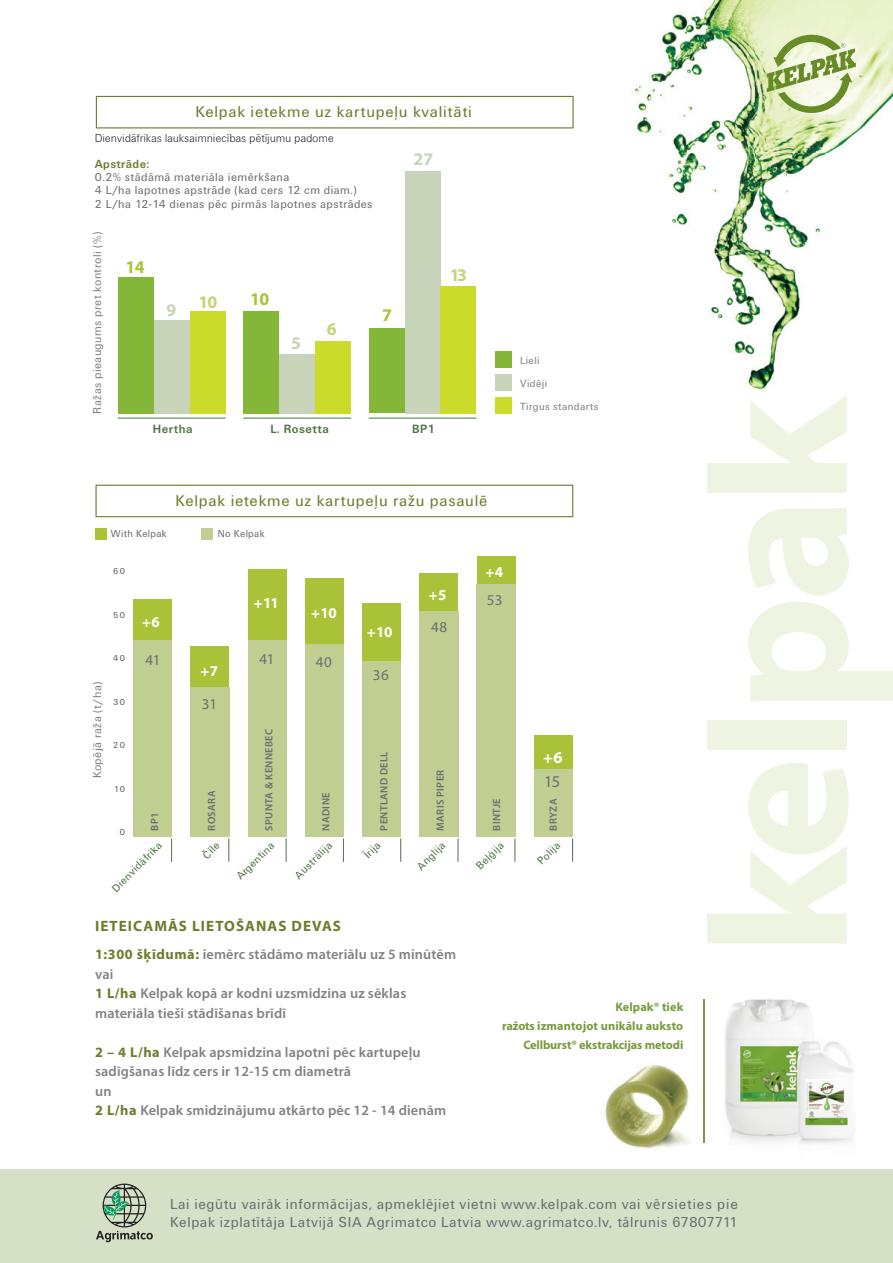
<style>
.page{position:relative;width:893px;height:1263px;background:#fff}
.page>*{position:absolute;margin:0;border:0;box-sizing:border-box;transform-origin:0 0}
.t1{font:700 17.85px "Myriad Pro";color:#aac238}
.t2{font:700 17.85px "Myriad Pro";color:#c4d378}
.t3{font:700 17.85px "Myriad Pro";color:#c7d4b9}
.t4{font:700 16.5px "Myriad Pro";color:#fff}
.t5{font:16.5px "Myriad Pro";color:#6c6d70}
.t6{font:16.2px "Unitus TEE";letter-spacing:.05em;color:#6e7c2e}
.t7{font:15px/18px "Unitus TEE";letter-spacing:.045em;color:#6c6d70;scale:.96 1}
.t8{font:700 15px "Myriad Pro";letter-spacing:.07em;color:#6e7c2e}
.t9{font:700 15px "Myriad Pro";color:#fff}
.t10{font:15px "Myriad Pro";letter-spacing:.03em;color:#6c6d70}
.t11{font:600 14.25px/19.5px "Myriad Pro";letter-spacing:.01em;color:#808285}
.t12{font:700 12.45px "Unitus TEE";letter-spacing:.04em;color:#4c7542;scale:.96 1}
.t13{font:700 12.3px/19.2px "Myriad Pro";letter-spacing:-.005em;color:#789b3d;text-align:right}
.t14{font:700 12.3px "Unitus TEE";letter-spacing:.03em;color:#6e7c2e;scale:.96 1}
.t15{font:12px/13.2px "Unitus TEE";letter-spacing:.04em;color:#6c6d70;scale:.96 1}
.t16{font:12px "Unitus TEE";letter-spacing:.04em;color:#808285;scale:.96 1}
.t17{font:12px "Unitus DEE Ligh";letter-spacing:.04em;color:#231f20;scale:.96 1}
.t18{font:11.25px "Unitus TEE";color:#4c7542;scale:.96 1}
.t19{font:10.8px/22.6px "Unitus TEE";letter-spacing:.04em;color:#808285;scale:.96 1}
.t20{font:600 10.5px "Myriad Pro";letter-spacing:.03em;color:#6c6d70}
.t21{font:10.5px "Unitus TEE";letter-spacing:.03em;color:#6c6d70;scale:.96 1}
.t22{font:9px "Unitus TEE";letter-spacing:.14em;color:#5a5a5d;scale:.96 1}
.s1{font-weight:700;color:#6e7c2e}
.s2{font-family:"Myriad Pro"}
</style>
<div class="page">
<hr style="left:368px;top:418px;width:108px;height:1px;background:#4c7542">
<hr style="left:243px;top:418px;width:108px;height:1px;background:#4c7542">
<hr style="left:118px;top:418px;width:108px;height:1px;background:#4c7542">
<img style="left:634px;top:0;width:258px;height:409px">
<svg style="left:766px;top:35px;width:89px;height:78px;background:#c1d29e"></svg>
<svg style="left:707px;top:763px;width:141px;height:180px"></svg>
<div style="left:707px;top:720px;width:139px;height:30px;background:#eef4e2"></div>
<svg style="left:748px;top:602px;width:144px;height:100px"></svg>
<svg style="left:748px;top:507px;width:100px;height:88px"></svg>
<svg style="left:707px;top:409px;width:139px;height:84px"></svg>
<img style="left:750px;top:395px;width:96px;height:14px">
<div style="left:96px;top:96px;width:477px;height:32px;border:1px solid #6e7c2e"></div>
<div style="left:95px;top:485px;width:478px;height:32px;border:1px solid #6e7c2e"></div>
<div style="left:154px;top:320px;width:35px;height:93px;background:#c7d4b9"></div>
<div style="left:118px;top:277px;width:36px;height:136px;background:#84b637"></div>
<div style="left:189px;top:311px;width:36px;height:102px;background:#cadb2a"></div>
<div style="left:279px;top:354px;width:36px;height:59px;background:#c7d4b9"></div>
<div style="left:243px;top:311px;width:36px;height:102px;background:#84b637"></div>
<div style="left:315px;top:341px;width:36px;height:72px;background:#cadb2a"></div>
<div style="left:369px;top:328px;width:35px;height:85px;background:#84b637"></div>
<div style="left:404px;top:171px;width:36px;height:242px;background:#c7d4b9"></div>
<div style="left:440px;top:286px;width:36px;height:127px;background:#cadb2a"></div>
<div style="left:495px;top:352px;width:16px;height:16px;background:#84b637"></div>
<div style="left:495px;top:374px;width:16px;height:17px;background:#c7d4b9"></div>
<div style="left:495px;top:397px;width:16px;height:16px;background:#cadb2a"></div>
<div style="left:133px;top:599px;width:39px;height:238px;background:#aac238"></div>
<div style="left:133px;top:640px;width:39px;height:197px;background:#c0ce92"></div>
<div style="left:191px;top:646px;width:38px;height:191px;background:#aac238"></div>
<div style="left:191px;top:687px;width:38px;height:150px;background:#c0ce92"></div>
<div style="left:248px;top:570px;width:38px;height:267px;background:#aac238"></div>
<div style="left:248px;top:640px;width:38px;height:197px;background:#c0ce92"></div>
<div style="left:305px;top:578px;width:38px;height:259px;background:#aac238"></div>
<div style="left:305px;top:644px;width:38px;height:193px;background:#c0ce92"></div>
<div style="left:362px;top:604px;width:39px;height:233px;background:#aac238"></div>
<div style="left:362px;top:661px;width:39px;height:176px;background:#c0ce92"></div>
<div style="left:420px;top:574px;width:38px;height:263px;background:#aac238"></div>
<div style="left:420px;top:611px;width:38px;height:226px;background:#c0ce92"></div>
<div style="left:476px;top:556px;width:39px;height:281px;background:#aac238"></div>
<div style="left:476px;top:585px;width:39px;height:252px;background:#c0ce92"></div>
<div style="left:534px;top:735px;width:38px;height:102px;background:#aac238"></div>
<div style="left:534px;top:769px;width:38px;height:68px;background:#c0ce92"></div>
<svg style="left:171px;top:838px;width:1px;height:24px"></svg>
<svg style="left:228px;top:838px;width:1px;height:24px"></svg>
<svg style="left:286px;top:838px;width:1px;height:24px"></svg>
<svg style="left:343px;top:838px;width:1px;height:24px"></svg>
<svg style="left:400px;top:838px;width:1px;height:24px"></svg>
<svg style="left:457px;top:838px;width:1px;height:24px"></svg>
<svg style="left:514px;top:838px;width:1px;height:24px"></svg>
<svg style="left:572px;top:838px;width:1px;height:24px"></svg>
<div style="left:95px;top:528px;width:11px;height:11px;background:#aac238"></div>
<div style="left:202px;top:528px;width:11px;height:11px;background:#c0ce92"></div>
<img style="left:703px;top:999px;width:151px;height:74px">
<img style="left:725px;top:1073px;width:125px;height:46px">
<img style="left:728px;top:1119px;width:126px;height:25px">
<hr style="left:703px;top:1000px;width:2px;height:142px;background:#789b3d">
<img style="left:605px;top:1060px;width:106px;height:89px">
<img style="left:703px;top:1060px;width:2px;height:82px">
<div style="left:0;top:1170px;width:892px;height:93px;background:#d5e1c7"></div>
<svg style="left:96px;top:1184px;width:57px;height:58px"></svg>
<p class="t6" style="left:195px;top:103px;width:278px">Kelpak ietekme uz kartupeļu kvalitāti</p>
<p class="t17" style="left:95px;top:131px;width:250px">Dienvidāfrikas lauksaimniecības pētījumu padome</p>
<p class="t14" style="left:95px;top:157px;width:58px">Apstrāde:</p>
<p class="t15" style="left:95px;top:171px;width:291px">0.2% stādāmā materiāla iemērkšana<br>4 L/ha lapotnes apstrāde (kad cers 12 cm diam.)<br>2 L/ha 12-14 dienas pēc pirmās lapotnes apstrādes</p>
<p class="t16" style="left:91px;top:414px;width:191px;rotate:-90deg">Ražas pieaugums pret kontroli (%)</p>
<p class="t1" style="left:125px;top:256px;width:21px">14</p>
<p class="t3" style="left:166px;top:298px;width:11px">9</p>
<p class="t2" style="left:198px;top:291px;width:21px">10</p>
<p class="t1" style="left:250px;top:287px;width:21px">10</p>
<p class="t3" style="left:291px;top:331px;width:11px">5</p>
<p class="t2" style="left:327px;top:318px;width:11px">6</p>
<p class="t1" style="left:382px;top:303px;width:11px">7</p>
<p class="t3" style="left:413px;top:147px;width:21px">27</p>
<p class="t12" style="left:153px;top:421px;width:43px">Hertha</p>
<p class="t12" style="left:270px;top:421px;width:62px">L. Rosetta</p>
<p class="t12" style="left:412px;top:421px;width:26px">BP1</p>
<p class="t2" style="left:449px;top:264px;width:19px">13</p>
<p class="t19" style="left:520px;top:350px;width:83px">Lieli<br>Vidēji<br>Tirgus standarts</p>
<p class="t6" style="left:175px;top:492px;width:313px">Kelpak ietekme uz kartupeļu ražu pasaulē</p>
<p class="t21" style="left:111px;top:528px;width:60px">With Kelpak</p>
<p class="t21" style="left:218px;top:528px;width:50px">No Kelpak</p>
<p class="t16" style="left:91px;top:778px;width:102px;rotate:-90deg">Kopējā raža (t/ha)</p>
<p class="t22" style="left:113px;top:566px;width:14px">60</p>
<p class="t22" style="left:113px;top:610px;width:14px">50</p>
<p class="t22" style="left:113px;top:653px;width:14px">40</p>
<p class="t22" style="left:113px;top:697px;width:14px">30</p>
<p class="t22" style="left:113px;top:740px;width:14px">20</p>
<p class="t22" style="left:114px;top:784px;width:13px">10</p>
<p class="t22" style="left:120px;top:827px;width:7px">0</p>
<p class="t9" style="left:142px;top:612px;width:19px">+6</p>
<p class="t10" style="left:146px;top:651px;width:17px">41</p>
<p class="t20" style="left:148px;top:831px;width:20px;rotate:-90deg">BP1</p>
<p class="t9" style="left:200px;top:661px;width:19px">+7</p>
<p class="t10" style="left:202px;top:695px;width:17px">31</p>
<p class="t20" style="left:205px;top:831px;width:42px;rotate:-90deg">ROSARA</p>
<p class="t9" style="left:254px;top:593px;width:26px">+11</p>
<p class="t10" style="left:259px;top:649px;width:16px">41</p>
<p class="t20" style="left:262px;top:831px;width:103px;rotate:-90deg">SPUNTA &amp; KENNEBEC</p>
<p class="t9" style="left:311px;top:603px;width:27px">+10</p>
<p class="t10" style="left:316px;top:653px;width:17px">40</p>
<p class="t20" style="left:319px;top:831px;width:40px;rotate:-90deg">NADINE</p>
<p class="t9" style="left:367px;top:622px;width:27px">+10</p>
<p class="t10" style="left:373px;top:666px;width:17px">36</p>
<p class="t20" style="left:377px;top:831px;width:81px;rotate:-90deg">PENTLAND DELL</p>
<p class="t9" style="left:428px;top:585px;width:19px">+5</p>
<p class="t10" style="left:431px;top:618px;width:17px">48</p>
<p class="t20" style="left:434px;top:831px;width:62px;rotate:-90deg">MARIS PIPER</p>
<p class="t9" style="left:485px;top:562px;width:19px">+4</p>
<p class="t10" style="left:486px;top:591px;width:17px">53</p>
<p class="t20" style="left:490px;top:831px;width:34px;rotate:-90deg">BINTJE</p>
<p class="t4" style="left:543px;top:747px;width:21px">+6</p>
<p class="t5" style="left:544px;top:772px;width:18px">15</p>
<p class="t20" style="left:546px;top:831px;width:34px;rotate:-90deg">BRYZA</p>
<p class="t18" style="left:109px;top:885px;width:70px;rotate:-45deg">Dienvidāfrika</p>
<p class="t18" style="left:200px;top:853px;width:21px;rotate:-45deg">Čīle</p>
<p class="t18" style="left:234px;top:873px;width:52px;rotate:-45deg">Argentina</p>
<p class="t18" style="left:292px;top:873px;width:51px;rotate:-45deg">Austrālija</p>
<p class="t18" style="left:361px;top:852px;width:21px;rotate:-45deg">Īrija</p>
<p class="t18" style="left:414px;top:864px;width:38px;rotate:-45deg">Anglija</p>
<p class="t18" style="left:473px;top:863px;width:37px;rotate:-45deg">Beļģija</p>
<p class="t18" style="left:535px;top:858px;width:30px;rotate:-45deg">Polija</p>
<p class="t8" style="left:95px;top:916px;width:247px">IETEICAMĀS LIETOŠANAS DEVAS</p>
<p class="t11" style="left:95px;top:944px;width:362px"><span class="s1">1:300 šķīdumā:</span> iemērc stādāmo materiālu uz 5 minūtēm vai<br><span class="s1">1 L/ha</span> Kelpak kopā ar kodni uzsmidzina uz sēklas materiāla tieši stādīšanas brīdī</p>
<p class="t11" style="left:95px;top:1042px;width:352px"><span class="s1">2 – 4 L/ha</span> Kelpak apsmidzina lapotni pēc kartupeļu sadīgšanas līdz cers ir 12-15 cm diametrā<br>un<br><span class="s1">2 L/ha</span> Kelpak smidzinājumu atkārto pēc 12 - 14 dienām</p>
<p class="t13" style="left:502px;top:997px;width:183px">Kelpak® tiek<br>ražots izmantojot unikālu auksto<br>Cellburst® ekstrakcijas metodi</p>
<p class="t7" style="left:170px;top:1195px;width:593px">Lai ieg<span class="s2">ū</span>tu vair<span class="s2">ā</span>k inform<span class="s2">ā</span>cijas, apmekl<span class="s2">ē</span>jiet vietni www.kelpak.com vai v<span class="s2">ē</span>rsieties pie<br>Kelpak izplat<span class="s2">ī</span>t<span class="s2">ā</span>ja Latvij<span class="s2">ā</span> SIA Agrimatco Latvia www.agrimatco.lv, t<span class="s2">ā</span>lrunis 67807711</p>
</div>
